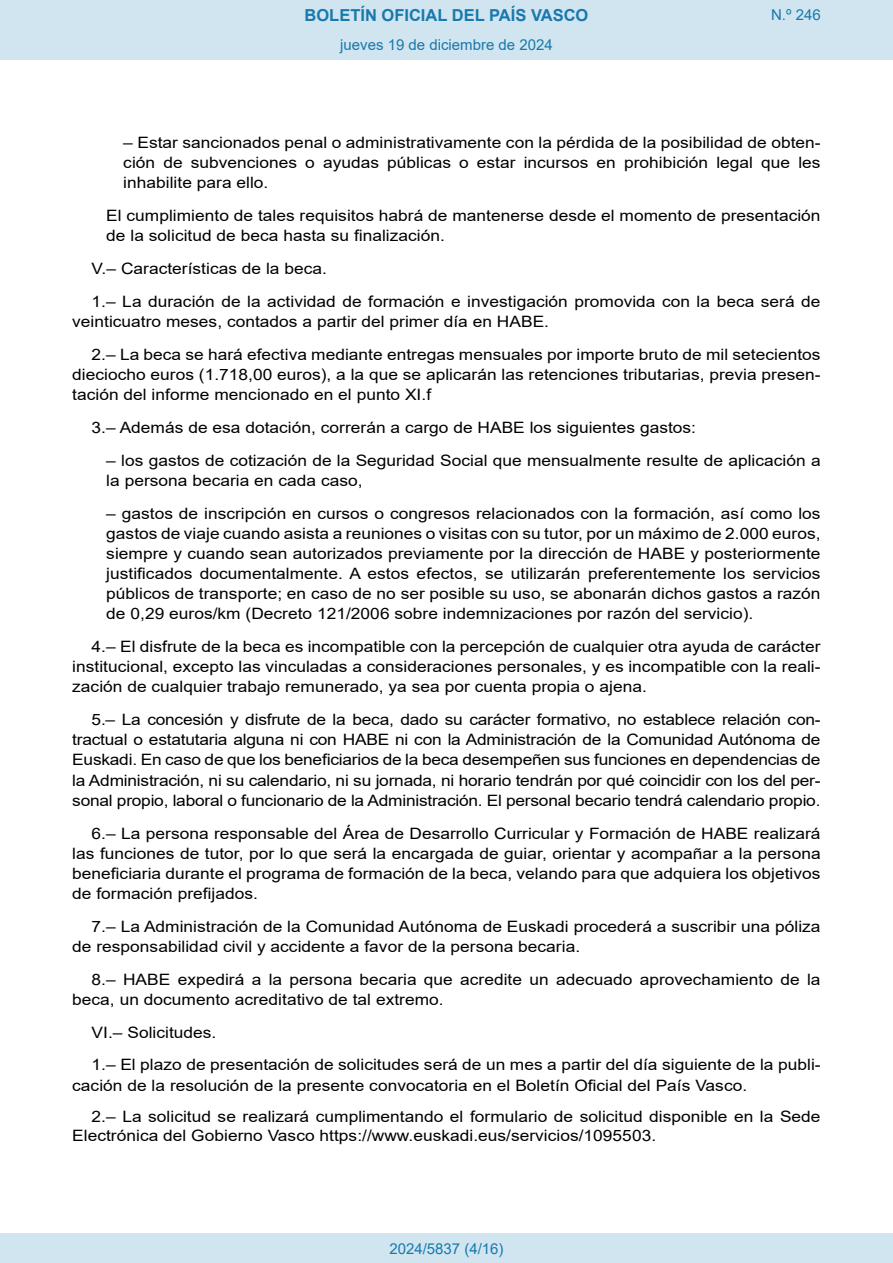
<style>
.page{position:relative;width:893px;height:1263px;background:#fff}
.page>*{position:absolute;margin:0;border:0;box-sizing:border-box;transform-origin:0 0}
.t1{font:700 16.5px "Arial";color:#1879ad}
.BOPVDetalle{font:15.6px/20.1px "Arial";color:#000;scale:1.11 1}
.BOPVDetalle1{font:15.6px/20.1px "Arial";color:#000;scale:1.11 1}
.BOPVDetalle2{font:15.6px/20.1px "Arial";color:#000;text-align:justify;scale:1.11 1}
.Paginacion_Centro{font:15px "Arial";color:#1879ad}
</style>
<div class="page">
<div style="left:0;top:0;width:893px;height:60px;background:#d0e5f0"></div>
<div style="left:0;top:1233px;width:893px;height:30px;background:#d0e5f0"></div>
<p class="t1" style="left:305px;top:3px;width:285px">BOLETÍN OFICIAL DEL PAÍS VASCO</p>
<p class="Paginacion_Centro" style="left:340px;top:35px;width:214px">jueves 19 de diciembre de 2024</p>
<p class="Paginacion_Centro" style="left:771px;top:5px;width:51px">N.º 246</p>
<p class="BOPVDetalle2" style="left:123px;top:132px;width:630px">– Estar sancionados penal o administrativamente con la pérdida de la posibilidad de obten&shy;ción de subvenciones o ayudas públicas o estar incursos en prohibición legal que les inhabilite para ello.</p>
<p class="BOPVDetalle1" style="left:106px;top:206px;width:645px">El cumplimiento de tales requisitos habrá de mantenerse desde el momento de presentación de la solicitud de beca hasta su finalización.</p>
<p class="BOPVDetalle" style="left:92px;top:258px;width:214px">V.– Características de la beca.</p>
<p class="BOPVDetalle" style="left:72px;top:291px;width:676px;text-indent:19px">1.– La duración de la actividad de formación e investigación promovida con la beca será de veinticuatro meses, contados a partir del primer día en HABE.</p>
<p class="BOPVDetalle" style="left:72px;top:344px;width:676px;text-align:justify;text-indent:19px">2.– La beca se hará efectiva mediante entregas mensuales por importe bruto de mil setecientos dieciocho euros (1.718,00 euros), a la que se aplicarán las retenciones tributarias, previa presen&shy;tación del informe mencionado en el punto XI.f</p>
<p class="BOPVDetalle" style="left:92px;top:417px;width:546px">3.– Además de esa dotación, correrán a cargo de HABE los siguientes gastos:</p>
<p class="BOPVDetalle1" style="left:106px;top:450px;width:645px">– los gastos de cotización de la Seguridad Social que mensualmente resulte de aplicación a la persona becaria en cada caso,</p>
<p class="BOPVDetalle1" style="left:106px;top:503px;width:645px;text-align:justify">– gastos de inscripción en cursos o congresos relacionados con la formación, así como los gastos de viaje cuando asista a reuniones o visitas con su tutor, por un máximo de 2.000 euros, siempre y cuando sean autorizados previamente por la dirección de HABE y posteriormente justificados documentalmente. A estos efectos, se utilizarán preferentemente los servicios públicos de transporte; en caso de no ser posible su uso, se abonarán dichos gastos a razón de 0,29 euros/km (Decreto 121/2006 sobre indemnizaciones por razón del servicio).</p>
<p class="BOPVDetalle" style="left:72px;top:636px;width:676px;text-align:justify;text-indent:19px">4.– El disfrute de la beca es incompatible con la percepción de cualquier otra ayuda de carácter institucional, excepto las vinculadas a consideraciones personales, y es incompatible con la reali&shy;zación de cualquier trabajo remunerado, ya sea por cuenta propia o ajena.</p>
<p class="BOPVDetalle" style="left:72px;top:710px;width:676px;text-align:justify;text-indent:19px">5.– La concesión y disfrute de la beca, dado su carácter formativo, no establece relación con&shy;tractual o estatutaria alguna ni con HABE ni con la Administración de la Comunidad Autónoma de Euskadi. En caso de que los beneficiarios de la beca desempeñen sus funciones en dependencias de la Administración, ni su calendario, ni su jornada, ni horario tendrán por qué coincidir con los del per&shy;sonal propio, laboral o funcionario de la Administración. El personal becario tendrá calendario propio.</p>
<p class="BOPVDetalle" style="left:72px;top:823px;width:676px;text-align:justify;text-indent:19px">6.– La persona responsable del Área de Desarrollo Curricular y Formación de HABE realizará las funciones de tutor, por lo que será la encargada de guiar, orientar y acompañar a la persona beneficiaria durante el programa de formación de la beca, velando para que adquiera los objetivos de formación prefijados.</p>
<p class="BOPVDetalle" style="left:72px;top:916px;width:676px;text-indent:19px">7.– La Administración de la Comunidad Autónoma de Euskadi procederá a suscribir una póliza de responsabilidad civil y accidente a favor de la persona becaria.</p>
<p class="BOPVDetalle" style="left:72px;top:969px;width:676px;text-indent:19px">8.– HABE expedirá a la persona becaria que acredite un adecuado aprovechamiento de la beca, un documento acreditativo de tal extremo.</p>
<p class="BOPVDetalle" style="left:92px;top:1022px;width:114px">VI.– Solicitudes.</p>
<p class="BOPVDetalle" style="left:72px;top:1055px;width:676px;text-indent:19px">1.– El plazo de presentación de solicitudes será de un mes a partir del día siguiente de la publi&shy;cación de la resolución de la presente convocatoria en el Boletín Oficial del País Vasco.</p>
<p class="BOPVDetalle" style="left:72px;top:1107px;width:676px;line-height:18.9px;text-indent:19px">2.– La solicitud se realizará cumplimentando el formulario de solicitud disponible en la Sede<br>Electrónica del Gobierno Vasco https://www.euskadi.eus/servicios/1095503.</p>
<p class="Paginacion_Centro" style="left:389px;top:1238px;width:116px">2024/5837 (4/16)</p>
</div>
